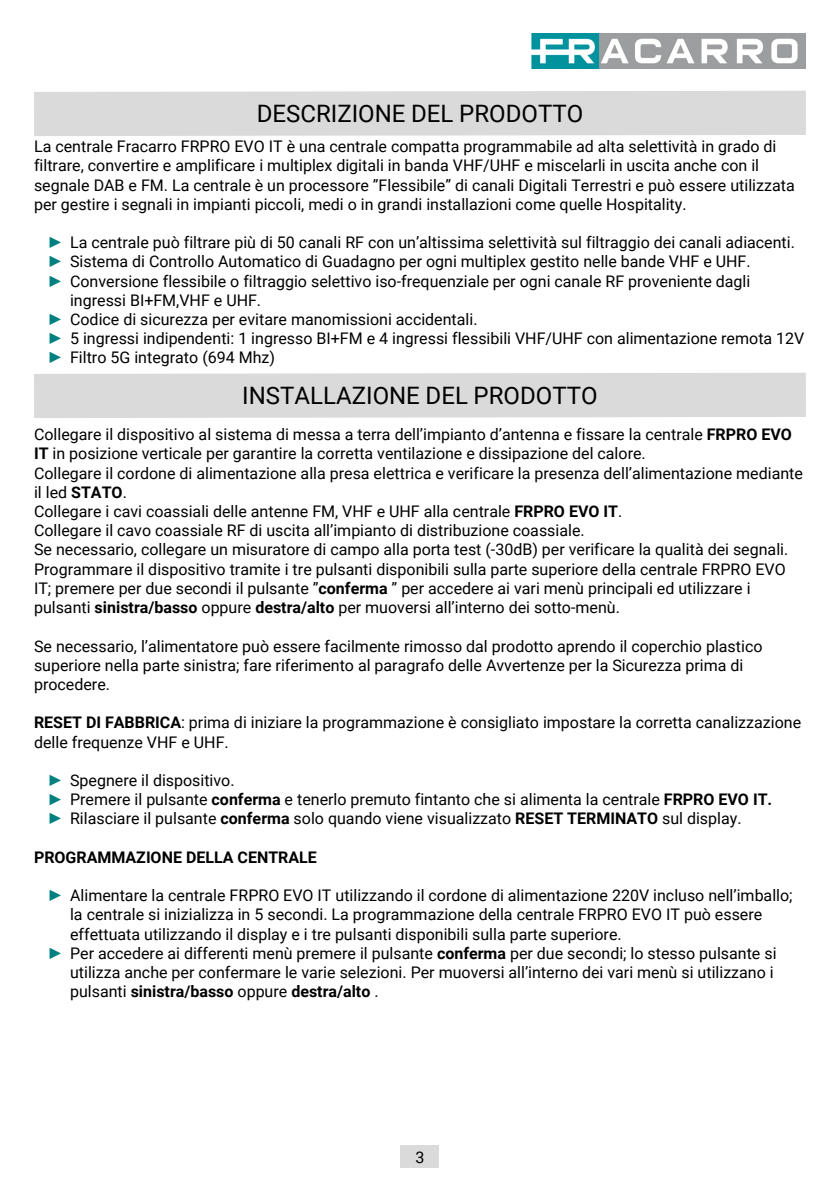
<style>
.page{position:relative;width:840px;height:1191px;background:#fff}
.page>*{position:absolute;margin:0;border:0;box-sizing:border-box;transform-origin:0 0}
.t1{font:24px "Roboto";color:#000}
.t2{font:16px/19.2px "Roboto";color:#000}
.t3{font:700 16px "Roboto";color:#000}
.s1{font-family:"Times New Roman";color:#008080}
.s2{font-weight:700}
.s3{font-family:"Times New Roman";font-weight:700;color:#008080}
.s4{font-weight:400}
</style>
<div class="page">
<img style="left:531px;top:34px;width:274px;height:34px">
<div style="left:400px;top:1145px;width:39px;height:23px;background:#dadada"></div>
<div style="left:34px;top:91px;width:772px;height:45px;background:#dadada"></div>
<div style="left:34px;top:372px;width:772px;height:46px;background:#dadada"></div>
<h1 class="t1" style="left:256px;top:104px;width:328px">DESCRIZIONE DEL PRODOTTO</h1>
<p class="t2" style="left:34px;top:138px;width:761px">La centrale Fracarro FRPRO EVO IT è una centrale compatta programmabile ad alta selettività in grado di filtrare, convertire e amplificare i multiplex digitali in banda VHF/UHF e miscelarli in uscita anche con il segnale DAB e FM. La centrale è un processore ”Flessibile” di canali Digitali Terrestri e può essere utilizzata per gestire i segnali in impianti piccoli, medi o in grandi installazioni come quelle Hospitality.</p>
<p class="t2" style="left:48px;top:234px;width:748px"><span class="s1">►</span> La centrale può filtrare più di 50 canali RF con un’altissima selettività sul filtraggio dei canali adiacenti.</p>
<p class="t2" style="left:48px;top:254px;width:704px"><span class="s1">►</span> Sistema di Controllo Automatico di Guadagno per ogni multiplex gestito nelle bande VHF e UHF.</p>
<p class="t2" style="left:48px;top:273px;width:703px"><span class="s1">►</span> Conversione flessibile o filtraggio selettivo iso-frequenziale per ogni canale RF proveniente dagli</p>
<p class="t2" style="left:70px;top:292px;width:192px">ingressi BI+FM,VHF e UHF.</p>
<p class="t2" style="left:48px;top:311px;width:431px"><span class="s1">►</span> Codice di sicurezza per evitare manomissioni accidentali.</p>
<p class="t2" style="left:48px;top:330px;width:758px"><span class="s1">►</span> 5 ingressi indipendenti: 1 ingresso BI+FM e 4 ingressi flessibili VHF/UHF con alimentazione remota 12V</p>
<p class="t2" style="left:48px;top:350px;width:229px"><span class="s1">►</span> Filtro 5G integrato (694 Mhz)</p>
<h1 class="t1" style="left:242px;top:386px;width:356px">INSTALLAZIONE DEL PRODOTTO</h1>
<p class="t2" style="left:34px;top:426px;width:770px">Collegare il dispositivo al sistema di messa a terra dell’impianto d’antenna e fissare la centrale <span class="s2">FRPRO EVO IT</span> in posizione verticale per garantire la corretta ventilazione e dissipazione del calore.<br>Collegare il cordone di alimentazione alla presa elettrica e verificare la presenza dell’alimentazione mediante il led <span class="s2">STATO</span>.<br>Collegare i cavi coassiali delle antenne FM, VHF e UHF alla centrale <span class="s2">FRPRO EVO IT</span>.<br>Collegare il cavo coassiale RF di uscita all’impianto di distribuzione coassiale.<br>Se necessario, collegare un misuratore di campo alla porta test (-30dB) per verificare la qualità dei segnali.<br>Programmare il dispositivo tramite i tre pulsanti disponibili sulla parte superiore della centrale FRPRO EVO IT; premere per due secondi il pulsante ”<span class="s2">conferma</span> ” per accedere ai vari menù principali ed utilizzare i pulsanti <span class="s2">sinistra/basso</span> oppure <span class="s2">destra/alto</span> per muoversi all’interno dei sotto-menù.</p>
<p class="t2" style="left:34px;top:638px;width:729px">Se necessario, l’alimentatore può essere facilmente rimosso dal prodotto aprendo il coperchio plastico superiore nella parte sinistra; fare riferimento al paragrafo delle Avvertenze per la Sicurezza prima di procedere.</p>
<p class="t2" style="left:34px;top:714px;width:768px"><span class="s2">RESET DI FABBRICA</span>: prima di iniziare la programmazione è consigliato impostare la corretta canalizzazione delle frequenze VHF e UHF.</p>
<p class="t2" style="left:48px;top:772px;width:725px"><span class="s1">►</span> Spegnere il dispositivo.<br><span class="s3">►</span> Premere il pulsante <span class="s2">conferma</span> e tenerlo premuto fintanto che si alimenta la centrale <span class="s2">FRPRO EVO IT. </span><span class="s1">►</span> Rilasciare il pulsante <span class="s2">conferma</span> solo quando viene visualizzato <span class="s2">RESET TERMINATO</span> sul display.</p>
<p class="t3" style="left:34px;top:850px;width:284px">PROGRAMMAZIONE DELLA CENTRALE</p>
<p class="t2" style="left:48px;top:887px;width:746px"><span class="s1">►</span> Alimentare la centrale FRPRO EVO IT utilizzando il cordone di alimentazione 220V incluso nell’imballo;</p>
<p class="t2" style="left:70px;top:906px;width:693px">la centrale si inizializza in 5 secondi. La programmazione della centrale FRPRO EVO IT può essere</p>
<p class="t2" style="left:70px;top:926px;width:553px">effettuata utilizzando il display e i tre pulsanti disponibili sulla parte superiore.</p>
<p class="t2" style="left:48px;top:945px;width:730px"><span class="s1">►</span> Per accedere ai differenti menù premere il pulsante <span class="s2">conferma</span> per due secondi; lo stesso pulsante si</p>
<p class="t2" style="left:70px;top:964px;width:704px">utilizza anche per confermare le varie selezioni. Per muoversi all’interno dei vari menù si utilizzano i</p>
<p class="t3" style="left:70px;top:985px;width:310px"><span class="s4">pulsanti</span> sinistra/basso <span class="s4">oppure</span> destra/alto <span class="s4">.</span></p>
<p class="t2" style="left:415px;top:1149px;width:10px">3</p>
</div>
